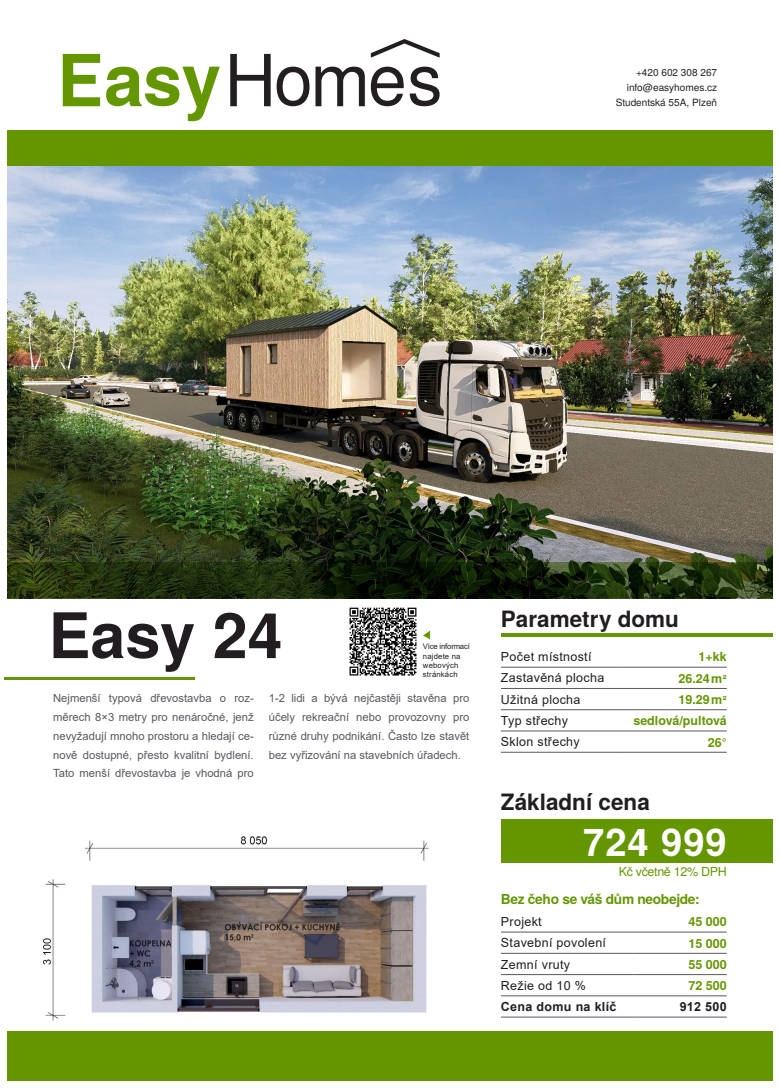
<style>
.page{position:relative;width:780px;height:1088px;background:#fff}
.page>*{position:absolute;margin:0;border:0;box-sizing:border-box;transform-origin:0 0}
.název_typ_domu{font:700 62.75px "Te X Gyre Heros";color:#211d21}
.cena{font:700 38.12px "Te X Gyre Heros";letter-spacing:.025em;color:#fff}
.t1{font:700 22.5px "Te X Gyre Heros";color:#211d21}
.t2{font:700 13.75px "Te X Gyre Heros";letter-spacing:-.025em;color:#649600}
.t3{font:12.5px/21.2px "Arial";letter-spacing:.025em;color:#211d21}
.tabulka_zelene_zvyraznene{font:700 12.5px "Te X Gyre Heros";color:#649600}
.tabulka_černe_zvyrazněné{font:700 12.5px "Arial";letter-spacing:.025em;color:#211d21}
.t4{font:12.5px "Te X Gyre Heros";letter-spacing:-.025em;color:#649600}
.popisek{font:11.25px/18.8px "Arial";color:#585861;text-align:justify}
.t5{font:10px/15px "Te X Gyre Heros";color:#211d21;text-align:right}
.t6{font:7.75px/9.2px "Arial";letter-spacing:.02em;color:#211d21}
</style>
<div class="page">
<hr style="left:501px;top:667px;width:118px;height:1px;background:#585861">
<hr style="left:501px;top:688px;width:118px;height:1px;background:#585861">
<hr style="left:501px;top:709px;width:118px;height:1px;background:#585861">
<hr style="left:501px;top:731px;width:118px;height:1px;background:#585861">
<hr style="left:501px;top:752px;width:118px;height:1px;background:#585861">
<hr style="left:619px;top:667px;width:107px;height:1px;background:#585861">
<hr style="left:619px;top:688px;width:107px;height:1px;background:#585861">
<hr style="left:619px;top:709px;width:107px;height:1px;background:#585861">
<hr style="left:619px;top:731px;width:107px;height:1px;background:#585861">
<hr style="left:619px;top:752px;width:107px;height:1px;background:#585861">
<hr style="left:501px;top:932px;width:132px;height:1px;background:#585861">
<hr style="left:501px;top:953px;width:132px;height:1px;background:#585861">
<hr style="left:501px;top:974px;width:132px;height:1px;background:#585861">
<hr style="left:501px;top:995px;width:132px;height:1px;background:#585861">
<hr style="left:501px;top:1017px;width:132px;height:1px;background:#585861">
<hr style="left:633px;top:932px;width:93px;height:1px;background:#585861">
<hr style="left:633px;top:953px;width:93px;height:1px;background:#585861">
<hr style="left:633px;top:974px;width:93px;height:1px;background:#585861">
<hr style="left:633px;top:995px;width:93px;height:1px;background:#585861">
<hr style="left:633px;top:1017px;width:93px;height:1px;background:#585861">
<svg style="left:423px;top:631px;width:7px;height:8px"></svg>
<div style="left:501px;top:819px;width:271px;height:43px;background:#649600"></div>
<img style="left:43px;top:836px;width:386px;height:185px">
<img style="left:7px;top:166px;width:765px;height:396px">
<img style="left:349px;top:607px;width:68px;height:69px">
<svg style="left:63px;top:54px;width:37px;height:52px"></svg>
<svg style="left:106px;top:67px;width:114px;height:54px"></svg>
<svg style="left:230px;top:54px;width:40px;height:52px"></svg>
<svg style="left:276px;top:67px;width:33px;height:39px"></svg>
<svg style="left:315px;top:67px;width:50px;height:39px"></svg>
<svg style="left:371px;top:67px;width:32px;height:39px"></svg>
<svg style="left:409px;top:67px;width:30px;height:39px"></svg>
<svg style="left:371px;top:39px;width:68px;height:19px"></svg>
<div style="left:7px;top:130px;width:765px;height:36px;background:#649600"></div>
<svg style="left:7px;top:562px;width:765px;height:36px"></svg>
<hr style="left:4px;top:677px;width:191px;height:3px;background:#649600">
<hr style="left:501px;top:633px;width:271px;height:4px;background:#649600">
<div style="left:7px;top:1032px;width:765px;height:49px;background:#649600"></div>
<p class="t5" style="left:615px;top:64px;width:103px">+420 602 308 267 info@easyhomes.cz<br>Studentská 55A, Plzeň</p>
<p class="název_typ_domu" style="left:49px;top:587px;width:235px">Easy 24</p>
<p class="t6" style="left:423px;top:642px;width:48px">Více informací najdete na webových</p>
<p class="t6" style="left:423px;top:670px;width:36px">stránkách</p>
<p class="popisek" style="left:53px;top:689px;width:202px">Nejmenší typová dřevostavba o roz&shy;měrech 8×3 metry pro nenáročné, jenž nevyžadují mnoho prostoru a hledají ce&shy;nově dostupné, přesto kvalitní bydlení.<br>Tato menší dřevostavba je vhodná pro</p>
<p class="popisek" style="left:269px;top:689px;width:202px">1-2 lidi a bývá nejčastěji stavěna pro účely rekreační nebo provozovny pro různé druhy podnikání. Často lze stavět bez vyřizování na stavebních úřadech.</p>
<h3 class="t1" style="left:501px;top:601px;width:179px">Parametry domu</h3>
<p class="t3" style="left:501px;top:646px;width:105px">Počet místností<br>Zastavěná plocha<br>Užitná plocha<br>Typ střechy<br>Sklon střechy</p>
<p class="tabulka_zelene_zvyraznene" style="left:698px;top:647px;width:30px">1+kk</p>
<p class="tabulka_zelene_zvyraznene" style="left:678px;top:669px;width:50px">26.24m<sup>2</sup></p>
<p class="tabulka_zelene_zvyraznene" style="left:678px;top:690px;width:50px">19.29m<sup>2</sup></p>
<p class="tabulka_zelene_zvyraznene" style="left:633px;top:711px;width:95px">sedlová/pultová</p>
<p class="tabulka_zelene_zvyraznene" style="left:707px;top:732px;width:20px">26°</p>
<h3 class="t1" style="left:501px;top:785px;width:150px">Základní cena</h3>
<h2 class="cena" style="left:540px;top:813px;width:179px">1 337 000</h2>
<p class="cena" style="left:583px;top:813px;width:145px">724 999</p>
<p class="t4" style="left:618px;top:862px;width:109px">Kč včetně 12% DPH</p>
<p class="t2" style="left:501px;top:888px;width:200px">Bez čeho se váš dům neobejde:</p>
<p class="t3" style="left:501px;top:911px;width:107px">Projekt<br>Stavební povolení<br>Zemní vruty<br>Režie od 10 %</p>
<p class="tabulka_černe_zvyrazněné" style="left:501px;top:998px;width:117px">Cena domu na klíč</p>
<p class="tabulka_zelene_zvyraznene" style="left:688px;top:912px;width:40px">45 000</p>
<p class="tabulka_zelene_zvyraznene" style="left:688px;top:933px;width:40px">15 000</p>
<p class="tabulka_zelene_zvyraznene" style="left:688px;top:955px;width:40px">55 000</p>
<p class="tabulka_zelene_zvyraznene" style="left:688px;top:976px;width:40px">72 500</p>
<p class="tabulka_černe_zvyrazněné" style="left:679px;top:998px;width:49px">912 500</p>
</div>
